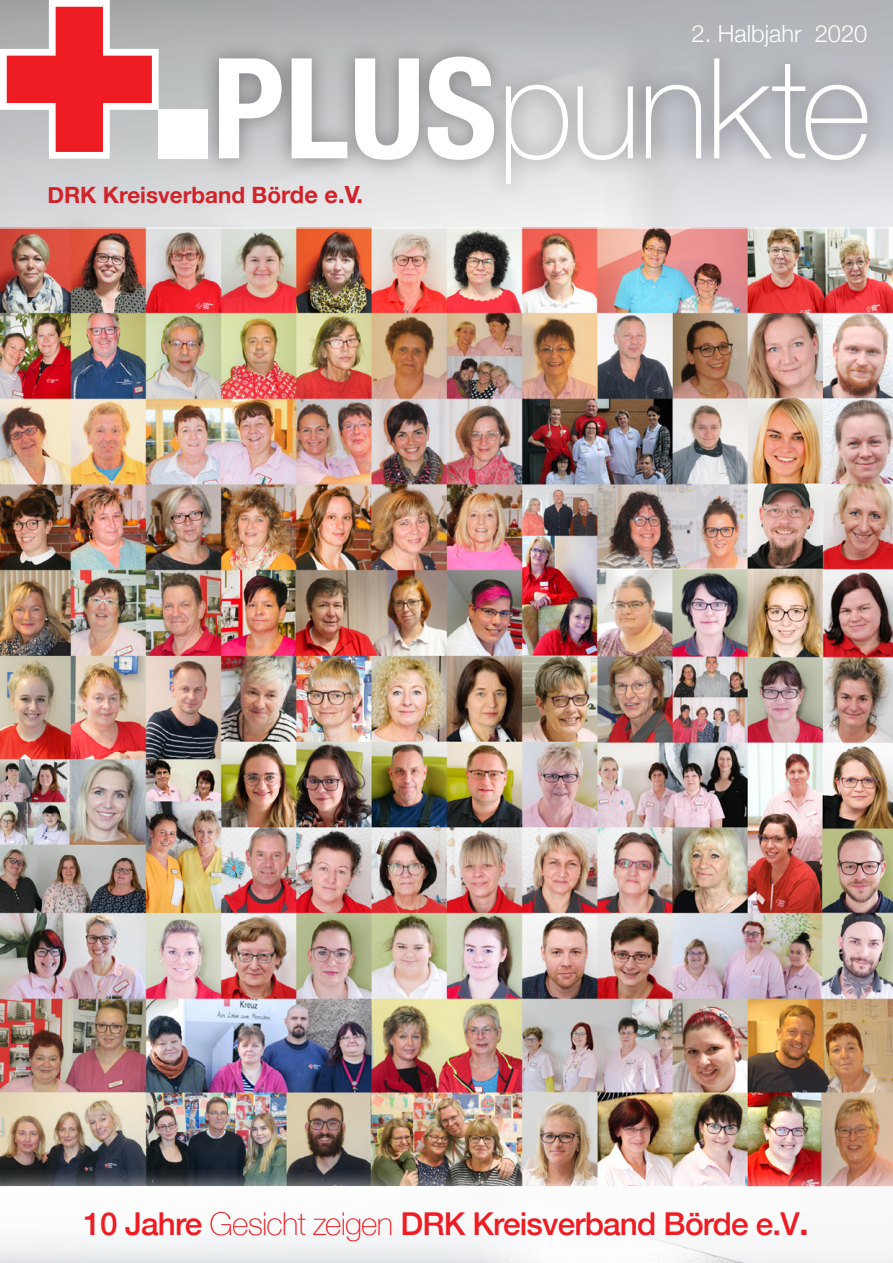
<style>
.page{position:relative;width:893px;height:1263px;background:#fff}
.page>*{position:absolute;margin:0;border:0;box-sizing:border-box;transform-origin:0 0}
._01_Headline_2__neg{font:100 139.8px "Helvetica Neue";letter-spacing:-.02em;color:#fff}
.Box{font:500 31.5px "Helvetica Neue";letter-spacing:-.025em;color:#ee1d23}
.Unterzeile_Titel{font:300 23.7px "Helvetica Neue";color:#fff}
.Unterzeile_Titel-2{font:700 22.5px "Helvetica Neue";color:#d1232a}
.s1{font-weight:700;font-stretch:condensed}
.s2{font-size:23.7px}
.s3{font-weight:100}
.s4{font-size:37.5px}
</style>
<div class="page">
<img style="left:0;top:529px;width:893px;height:638px">
<img style="left:0;top:0;width:893px;height:529px">
<div style="left:199px;top:37px;width:688px;height:166px;background:#231f20;opacity:.45"></div>
<div style="left:159px;top:110px;width:49px;height:49px;background:#fff"></div>
<svg style="left:0;top:0;width:165px;height:165px;background:#d98185"></svg>
<div style="left:0;top:1167px;width:893px;height:96px;background:#fff;opacity:.75"></div>
<div style="left:0;top:1186px;width:893px;height:77px;background:#fff"></div>
<hr style="left:0;top:228px;width:893px;height:1px;background:#fff">
<p class="Unterzeile_Titel" style="left:691px;top:14px;width:177px">2. Halbjahr 2020</p>
<p class="_01_Headline_2__neg" style="left:212px;top:3px;width:661px"><span class="s1">PLUS</span>punkte</p>
<p class="Unterzeile_Titel-2" style="left:47px;top:177px;width:317px">DRK Kreisverband Bö<span class="s2">rde e.V.</span></p>
<p class="Box" style="left:84px;top:1198px;width:727px">10 Jahre <span class="s3">Gesicht zeigen</span> DRK Kreisverband Börde e.V<span class="s4">.</span></p>
</div>
